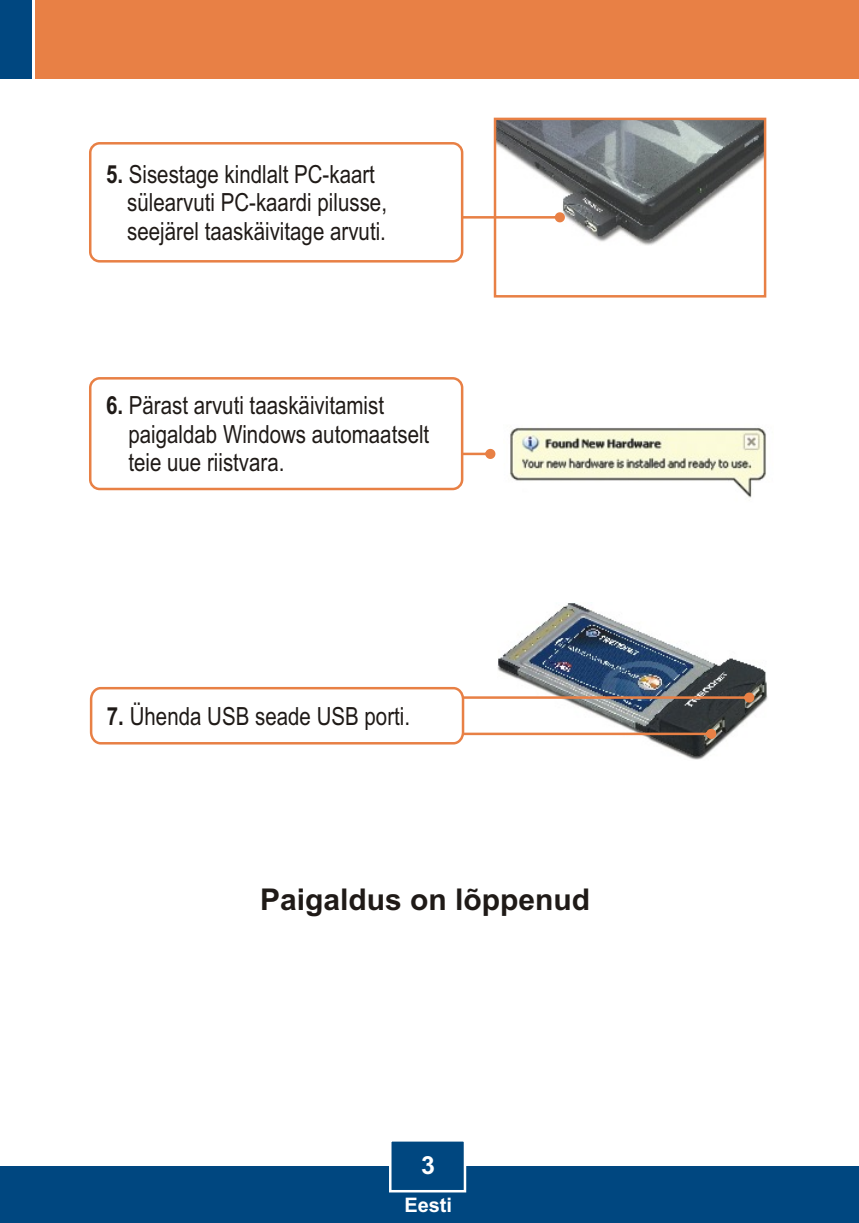
<style>
.page{position:relative;width:859px;height:1223px;background:#fff}
.page>*{position:absolute;margin:0;border:0;box-sizing:border-box;transform-origin:0 0}
.t1{font:700 30px "Arial";color:#1f1a17}
.t2{font:25px/28.2px "Arial Narrow";color:#1f1a17}
.t3{font:700 25px "Arial";color:#fff}
.t4{font:700 20px "Arial";color:#fff}
.s1{font-weight:700}
</style>
<div class="page">
<div style="left:0;top:1166px;width:859px;height:56px;background:#004780"></div>
<div style="left:35px;top:0;width:824px;height:79px;background:#e88045"></div>
<div style="left:0;top:0;width:32px;height:79px;background:#004780"></div>
<img style="left:498px;top:603px;width:270px;height:157px">
<img style="left:498px;top:122px;width:264px;height:124px">
<div style="left:494px;top:118px;width:272px;height:179px;border:3px solid #e88045"></div>
<svg style="left:463px;top:449px;width:32px;height:10px"></svg>
<svg style="left:463px;top:212px;width:102px;height:10px"></svg>
<svg style="left:389px;top:1141px;width:78px;height:52px"></svg>
<div style="left:89px;top:377px;width:374px;height:113px;background:#fff;border:3px solid #e88045;border-radius:9px"></div>
<div style="left:89px;top:142px;width:374px;height:120px;background:#fff;border:3px solid #e88045;border-radius:9px"></div>
<svg style="left:89px;top:685px;width:665px;height:60px"></svg>
<img style="left:510px;top:427px;width:256px;height:71px">
<p class="t2" style="left:127px;top:162px;width:261px;text-indent:-21px"><span class="s1">5.</span> Sisestage kindlalt PC-kaart sülearvuti PC-kaardi pilusse, seejärel taaskäivitage arvuti.</p>
<p class="t2" style="left:128px;top:394px;width:302px;text-indent:-22px"><span class="s1">6.</span> Pärast arvuti taaskäivitamist paigaldab Windows automaatselt teie uue riistvara.</p>
<p class="t2" style="left:107px;top:704px;width:305px"><span class="s1">7.</span> Ühenda USB seade USB porti.</p>
<p class="t1" style="left:260px;top:888px;width:332px">Paigaldus on lõppenud</p>
<p class="t3" style="left:421px;top:1155px;width:15px">3</p>
<p class="t4" style="left:404px;top:1197px;width:49px">Eesti</p>
</div>
